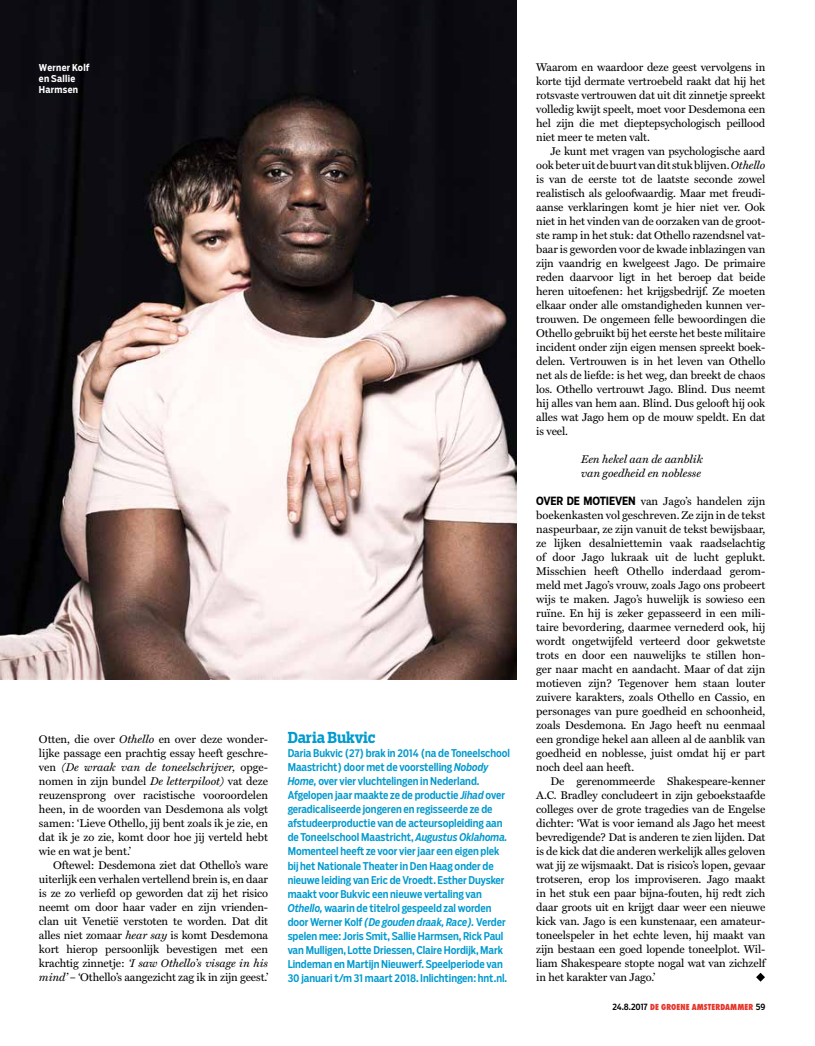
<style>
.page{position:relative;width:815px;height:1046px;background:#fff}
.page>*{position:absolute;margin:0;border:0;box-sizing:border-box;transform-origin:0 0}
.t1{font:700 15px "Boomer Serif Cond";letter-spacing:-.005em;color:#009ace}
.t2{font:11.25px/14px "Miller Text";letter-spacing:-.01em;color:#000;text-align:justify}
.t3{font:italic 11.25px/14px "Miller Text";letter-spacing:-.005em;color:#000}
.t4{font:500 10.62px/14px "Salvo Sans Cond";letter-spacing:-.005em;color:#009ace}
.t5{font:700 9.38px/11.2px "Salvo Sans Cond";letter-spacing:.03em;color:#fff}
.t6{font:800 condensed 8.12px "Futura";letter-spacing:.01em;color:#e5362c}
.s1{font-style:italic}
.s2{font-family:"Salvo Sans Cond";font-weight:700}
.s3{font-family:"Salvo Sans Cond";font-weight:500;font-stretch:normal;font-size:8.75px;color:#000}
</style>
<div class="page">
<img style="left:0;top:0;width:516px;height:679px">
<svg style="left:756px;top:972px;width:9px;height:9px"></svg>
<p class="t5" style="left:39px;top:62px;width:52px">Werner Kolf en Sallie<br>Harmsen</p>
<p class="t2" style="left:39px;top:732px;width:231px">Otten, die over <span class="s1">Othello</span> en over deze wonder&shy;lijke passage een prachtig essay heeft geschre&shy;ven <span class="s1">(De wraak van de toneelschrijver,</span> opge&shy;nomen in zijn bundel <span class="s1">De letterpiloot)</span> vat deze reuzensprong over racistische vooroordelen heen, in de woorden van Desdemona als volgt samen: ‘Lieve Othello, jij bent zoals ik je zie, en dat ik je zo zie, komt door hoe jij verteld hebt wie en wat je bent.’</p>
<p class="t2" style="left:39px;top:858px;width:231px;text-indent:14px">Oftewel: Desdemona ziet dat Othello’s ware uiterlijk een verhalen vertellend brein is, en daar is ze zo verliefd op geworden dat zij het risico neemt om door haar vader en zijn vrienden&shy;clan uit Venetië verstoten te worden. Dat dit alles niet zomaar <span class="s1">hear say</span> is komt Desdemona kort hierop persoonlijk bevestigen met een krachtig zinnetje: <span class="s1">‘I saw Othello’s visage in his mind’</span> – ‘Othello’s aangezicht zag ik in zijn geest.’</p>
<h1 class="t1" style="left:288px;top:728px;width:90px">Daria Bukvic</h1>
<p class="t4" style="left:288px;top:746px;width:224px">Daria Bukvic (27) brak in 2014 (na de Toneelschool Maastricht) door met de voorstelling <span class="s1">Nobody Home,</span> over vier vluchtelingen in Nederland.<br>Afgelopen jaar maakte ze de productie <span class="s1">Jihad</span> over geradicaliseerde jongeren en regisseerde ze de afstudeerproductie van de acteursopleiding aan de Toneelschool Maastricht, <span class="s1">Augustus Oklahoma.<br></span>Momenteel heeft ze voor vier jaar een eigen plek bij het Nationale Theater in Den Haag onder de nieuwe leiding van Eric de Vroedt. Esther Duysker maakt voor Bukvic een nieuwe vertaling van <span class="s1">Othello,</span> waarin de titelrol gespeeld zal worden door Werner Kolf <span class="s1">(De gouden draak, Race).</span> Verder spelen mee: Joris Smit, Sallie Harmsen, Rick Paul van Mulligen, Lotte Driessen, Claire Hordijk, Mark Lindeman en Martijn Nieuwerf. Speelperiode van 30 januari t/m 31 maart 2018. Inlichtingen: hnt.nl.</p>
<p class="t2" style="left:536px;top:60px;width:231px">Waarom en waardoor deze geest vervolgens in korte tijd dermate vertroebeld raakt dat hij het rotsvaste vertrouwen dat uit dit zinnetje spreekt volledig kwijt speelt, moet voor Desdemona een hel zijn die met dieptepsychologisch peillood niet meer te meten valt.</p>
<p class="t2" style="left:536px;top:144px;width:231px;text-indent:14px">Je kunt met vragen van psychologische aard ook beter uit de buurt van dit stuk blijven. <span class="s1">Othello </span>is van de eerste tot de laatste seconde zowel realistisch als geloofwaardig. Maar met freudi&shy;aanse verklaringen komt je hier niet ver. Ook niet in het vinden van de oorzaken van de groot&shy;ste ramp in het stuk: dat Othello razendsnel vat&shy;baar is geworden voor de kwade inblazingen van zijn vaandrig en kwelgeest Jago. De primaire reden daarvoor ligt in het beroep dat beide heren uitoefenen: het krijgsbedrijf. Ze moeten elkaar onder alle omstandigheden kunnen ver&shy;trouwen. De ongemeen felle bewoordingen die Othello gebruikt bij het eerste het beste militaire incident onder zijn eigen mensen spreekt boek&shy;delen. Vertrouwen is in het leven van Othello net als de liefde: is het weg, dan breekt de chaos los. Othello vertrouwt Jago. Blind. Dus neemt hij alles van hem aan. Blind. Dus gelooft hij ook alles wat Jago hem op de mouw speldt. En dat is veel.</p>
<p class="t3" style="left:581px;top:452px;width:123px">Een hekel aan de aanblik van goedheid en noblesse</p>
<p class="t2" style="left:536px;top:494px;width:231px"><span class="s2">OVER DE MOTIEVEN</span> van Jago’s handelen zijn boekenkasten vol geschreven. Ze zijn in de tekst naspeurbaar, ze zijn vanuit de tekst bewijsbaar, ze lijken desalniettemin vaak raadselachtig of door Jago lukraak uit de lucht geplukt.<br>Misschien heeft Othello inderdaad gerom&shy;meld met Jago’s vrouw, zoals Jago ons probeert wijs te maken. Jago’s huwelijk is sowieso een ruïne. En hij is zeker gepasseerd in een mili&shy;taire bevordering, daarmee vernederd ook, hij wordt ongetwijfeld verteerd door gekwetste trots en door een nauwelijks te stillen hon&shy;ger naar macht en aandacht. Maar of dat zijn motieven zijn? Tegenover hem staan louter zuivere karakters, zoals Othello en Cassio, en personages van pure goedheid en schoonheid, zoals Desdemona. En Jago heeft nu eenmaal een grondige hekel aan alleen al de aanblik van goedheid en noblesse, juist omdat hij er part noch deel aan heeft.</p>
<p class="t2" style="left:536px;top:774px;width:231px;text-indent:14px">De gerenommeerde Shakespeare-kenner A.C. Bradley concludeert in zijn geboekstaafde colleges over de grote tragedies van de Engelse dichter: ‘Wat is voor iemand als Jago het meest bevredigende? Dat is anderen te zien lijden. Dat is de kick dat die anderen werkelijk alles geloven wat jij ze wijsmaakt. Dat is risico’s lopen, gevaar trotseren, erop los improviseren. Jago maakt in het stuk een paar bijna-fouten, hij redt zich daar groots uit en krijgt daar weer een nieuwe kick van. Jago is een kunstenaar, een amateur&shy;toneelspeler in het echte leven, hij maakt van zijn bestaan een goed lopende toneelplot. Wil&shy;liam Shakespeare stopte nogal wat van zichzelf in het karakter van Jago.’</p>
<p class="t6" style="left:612px;top:1000px;width:155px"><span class="s3">24.8.2017</span> DE GROENE AMSTERDAMMER <span class="s3">59</span></p>
</div>
